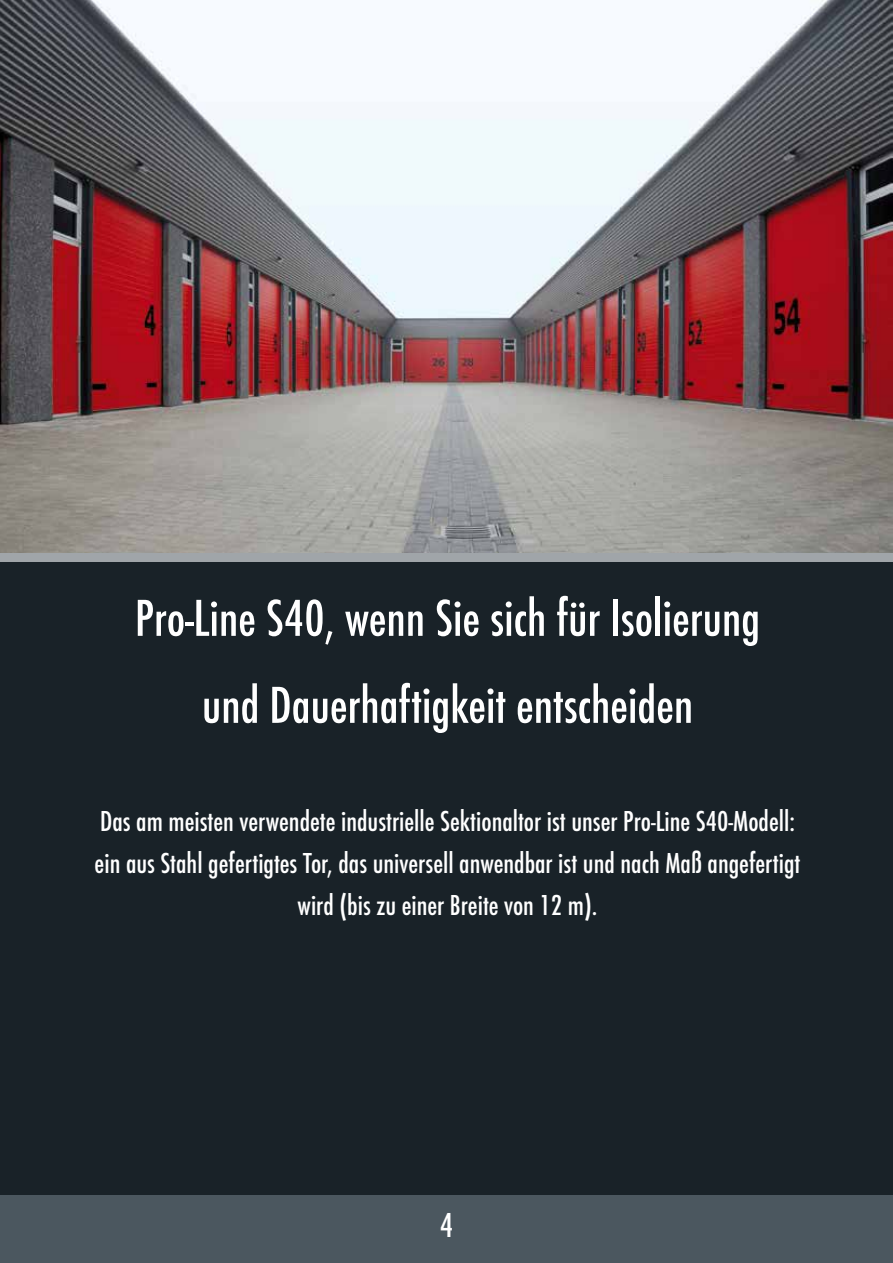
<style>
.page{position:relative;width:893px;height:1263px;background:#192228}
.page>*{position:absolute;margin:0;border:0;box-sizing:border-box;transform-origin:0 0}
.t1{font:500 54px/87px "Futura Con";color:#fff;text-align:center}
.t2{font:500 36px "Futura Con";color:#fff}
.t3{font:500 30px/42px "Futura Con";color:#fff;text-align:center}
</style>
<div class="page">
<img style="left:0;top:0;width:893px;height:553px">
<div style="left:0;top:553px;width:893px;height:8px;background:#a0a5a9"></div>
<div style="left:0;top:1195px;width:893px;height:68px;background:#4b575f"></div>
<h1 class="t1" style="left:135px;top:575px;width:627px">Pro-Line S40, wenn Sie sich für Isolierung und Dauerhaftigkeit entscheiden</h1>
<p class="t3" style="left:95px;top:800px;width:707px">Das am meisten verwendete industrielle Sektionaltor ist unser Pro-Line S40-Modell: ein aus Stahl gefertigtes Tor, das universell anwendbar ist und nach Maß angefertigt wird (bis zu einer Breite von 12 m).</p>
<p class="t2" style="left:440px;top:1205px;width:15px">4</p>
</div>
